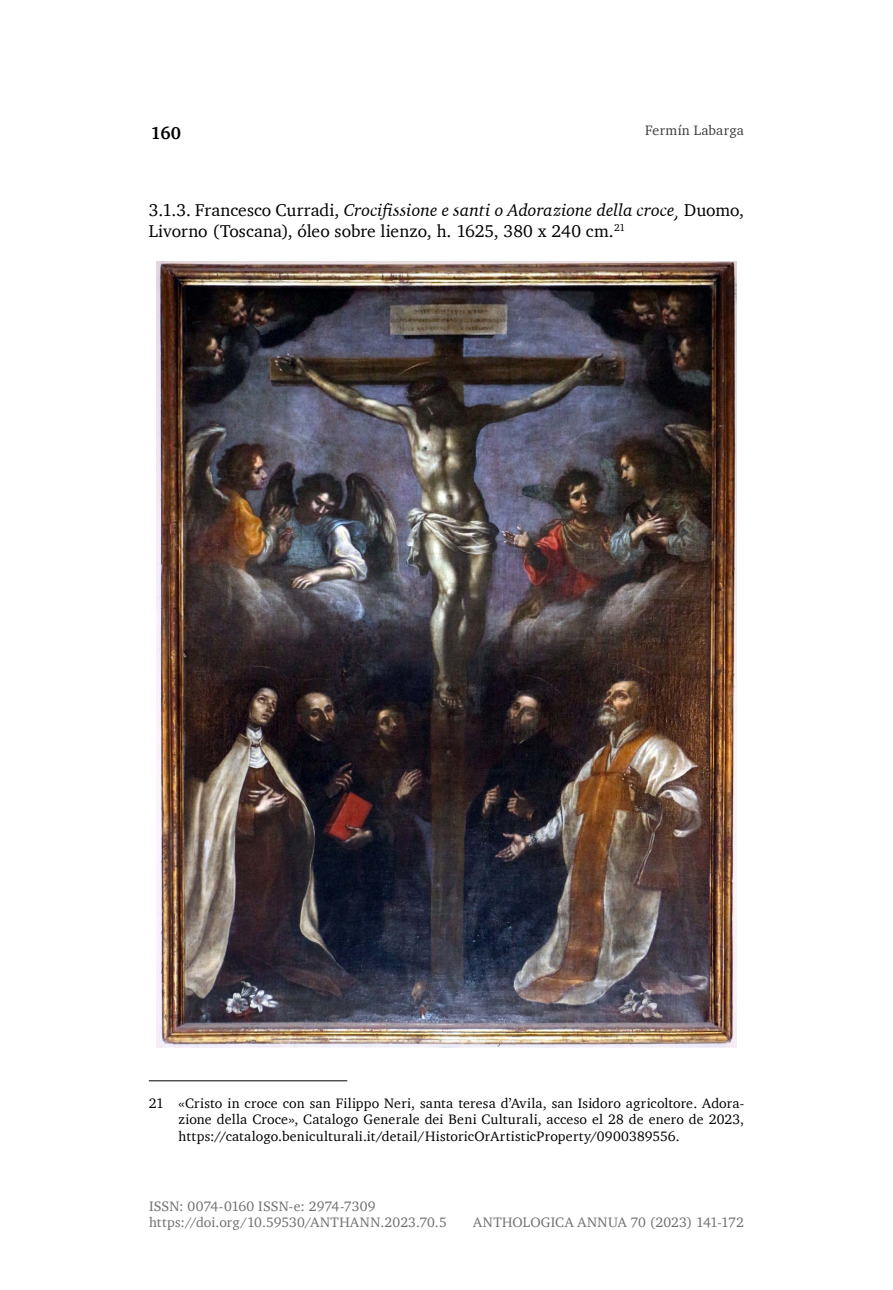
<style>
.page{position:relative;width:893px;height:1290px;background:#fff}
.page>*{position:absolute;margin:0;border:0;box-sizing:border-box;transform-origin:0 0}
.t1{font:17.5px/21px "Charter";letter-spacing:.005em;color:#000}
.t2{font:700 17.5px "Charter";color:#000}
.t3{font:14px/16.8px "Charter";letter-spacing:.015em;color:#000;text-align:justify}
.t4{font:14px/15.8px "Charter";letter-spacing:.005em;color:#706f6f}
.t5{font:14px "Charter";letter-spacing:.015em;color:#3c3c3b}
.s1{font-style:italic}
</style>
<div class="page">
<hr style="left:149px;top:1080px;width:198px;height:1px;background:#000">
<img style="left:156px;top:261px;width:581px;height:786px">
<p class="t2" style="left:150px;top:122px;width:32px">160</p>
<p class="t5" style="left:645px;top:122px;width:100px">Fermín Labarga</p>
<p class="t1" style="left:149px;top:199px;width:597px">3.1.3. Francesco Curradi, <span class="s1">Crocifissione e santi o Adorazione della croce,</span> Duomo,<br>Livorno (Toscana), óleo sobre lienzo, h. 1625, 380 x 240 cm.<sup>21</sup></p>
<p class="t3" style="left:179px;top:1094px;width:567px;text-indent:-30px">21 «Cristo in croce con san Filippo Neri, santa teresa d’Avila, san Isidoro agricoltore. Adora&shy;zione della Croce», Catalogo Generale dei Beni Culturali, acceso el 28 de enero de 2023, https://catalogo.beniculturali.it/detail/HistoricOrArtisticProperty/0900389556.</p>
<p class="t4" style="left:149px;top:1198px;width:299px">ISSN: 0074-0160 ISSN-e: 2974-7309 https://doi.org/10.59530/ANTHANN.2023.70.5</p>
<p class="t4" style="left:473px;top:1213px;width:272px">ANTHOLOGICA ANNUA 70 (2023) 141-172</p>
</div>
